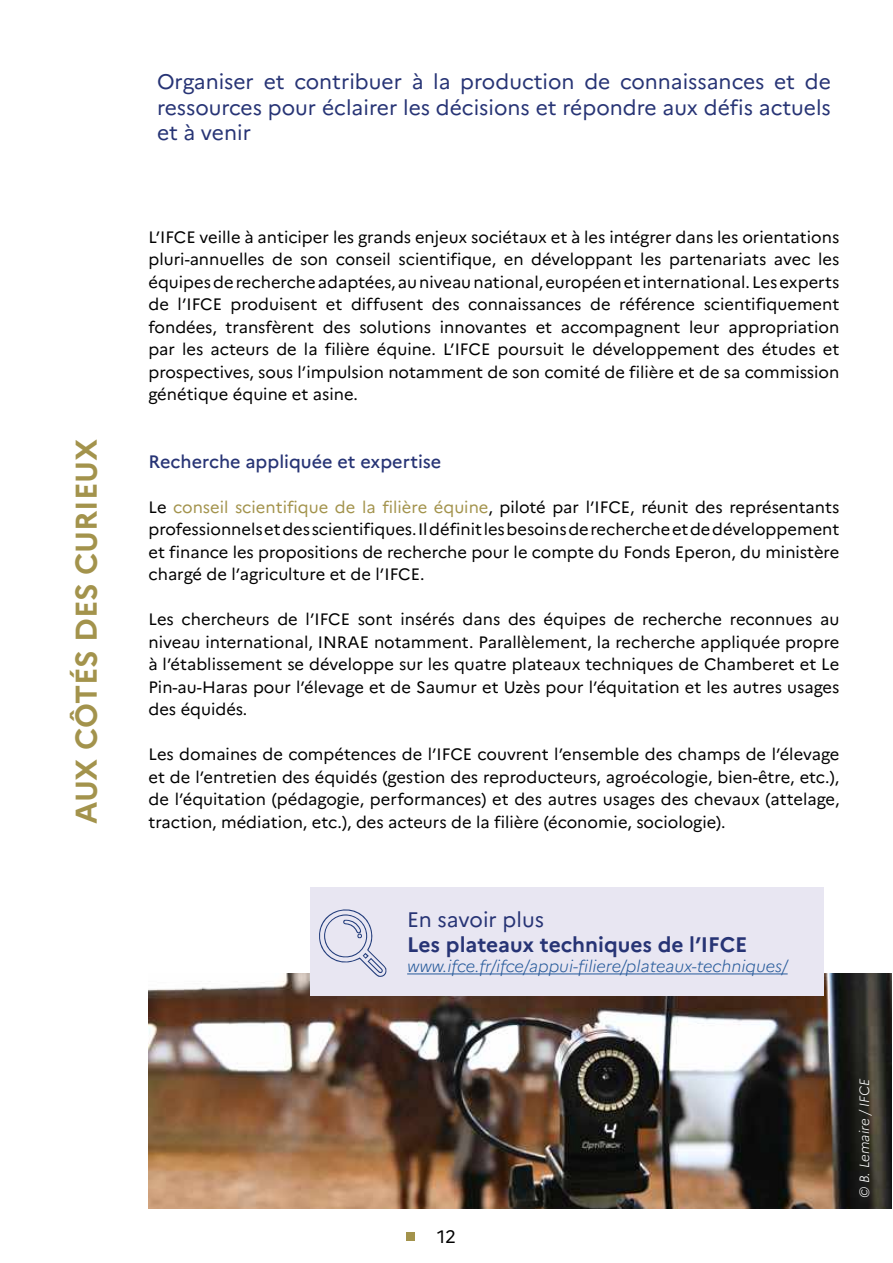
<style>
.page{position:relative;width:893px;height:1263px;background:#fff}
.page>*{position:absolute;margin:0;border:0;box-sizing:border-box;transform-origin:0 0}
.t1{font:700 30px "Marianne";color:#a3934c}
.t2{font:21px/25.2px "Marianne";color:#273475;text-align:justify}
.t3{font:700 21px "Marianne";color:#273475}
.t4{font:500 18px "Marianne";color:#273475}
.t5{font:18px "Marianne";color:#000}
.t6{font:16.5px/22.5px "Marianne";color:#000;text-align:justify}
.t7{font:italic 300 16.5px "Marianne";color:#275b9b}
.t8{font:italic 300 13.5px "Marianne";color:#fff}
.s1{color:#a3934c}
</style>
<div class="page">
<img style="left:148px;top:973px;width:743px;height:235px">
<div style="left:310px;top:888px;width:514px;height:108px;background:#e8e6f2"></div>
<svg style="left:319px;top:909px;width:67px;height:68px"></svg>
<hr style="left:407px;top:973px;width:381px;height:1px;background:#275b9b">
<div style="left:406px;top:1232px;width:8px;height:9px;background:#a3934c"></div>
<h1 class="t1" style="left:68px;top:824px;width:387px;rotate:-90deg">AUX CÔTÉS DES CURIEUX</h1>
<p class="t2" style="left:157px;top:69px;width:675px">Organiser et contribuer à la production de connaissances et de ressources pour éclairer les décisions et répondre aux défis actuels et à venir</p>
<p class="t6" style="left:148px;top:225px;width:692px">L’IFCE veille à anticiper les grands enjeux sociétaux et à les intégrer dans les orientations pluri-annuelles de son conseil scientifique, en développant les partenariats avec les équipes de recherche adaptées, au niveau national, européen et international. Les experts de l’IFCE produisent et diffusent des connaissances de référence scientifiquement fondées, transfèrent des solutions innovantes et accompagnent leur appropriation par les acteurs de la filière équine. L’IFCE poursuit le développement des études et prospectives, sous l’impulsion notamment de son comité de filière et de sa commission génétique équine et asine.</p>
<p class="t4" style="left:148px;top:450px;width:294px">Recherche appliquée et expertise</p>
<p class="t6" style="left:148px;top:495px;width:692px">Le <span class="s1">conseil scientifique de la filière équine</span>, piloté par l’IFCE, réunit des représentants professionnels et des scientifiques. Il définit les besoins de recherche et de développement et finance les propositions de recherche pour le compte du Fonds Eperon, du ministère chargé de l’agriculture et de l’IFCE.</p>
<p class="t6" style="left:148px;top:608px;width:692px">Les chercheurs de l’IFCE sont insérés dans des équipes de recherche reconnues au niveau international, INRAE notamment. Parallèlement, la recherche appliquée propre à l’établissement se développe sur les quatre plateaux techniques de Chamberet et Le Pin-au-Haras pour l’élevage et de Saumur et Uzès pour l’équitation et les autres usages des équidés.</p>
<p class="t6" style="left:148px;top:743px;width:692px">Les domaines de compétences de l’IFCE couvrent l’ensemble des champs de l’élevage et de l’entretien des équidés (gestion des reproducteurs, agroécologie, bien-être, etc.), de l’équitation (pédagogie, performances) et des autres usages des chevaux (attelage, traction, médiation, etc.), des acteurs de la filière (économie, sociologie).</p>
<p class="t2" style="left:407px;top:907px;width:138px">En savoir plus</p>
<p class="t3" style="left:407px;top:932px;width:342px">Les plateaux techniques de l’IFCE</p>
<p class="t7" style="left:407px;top:956px;width:382px">www.ifce.fr/ifce/appui-filiere/plateaux-techniques/</p>
<p class="t5" style="left:437px;top:1225px;width:20px">12</p>
<p class="t8" style="left:856px;top:1197px;width:120px;rotate:-90deg">© B. Lemaire / IFCE</p>
</div>
